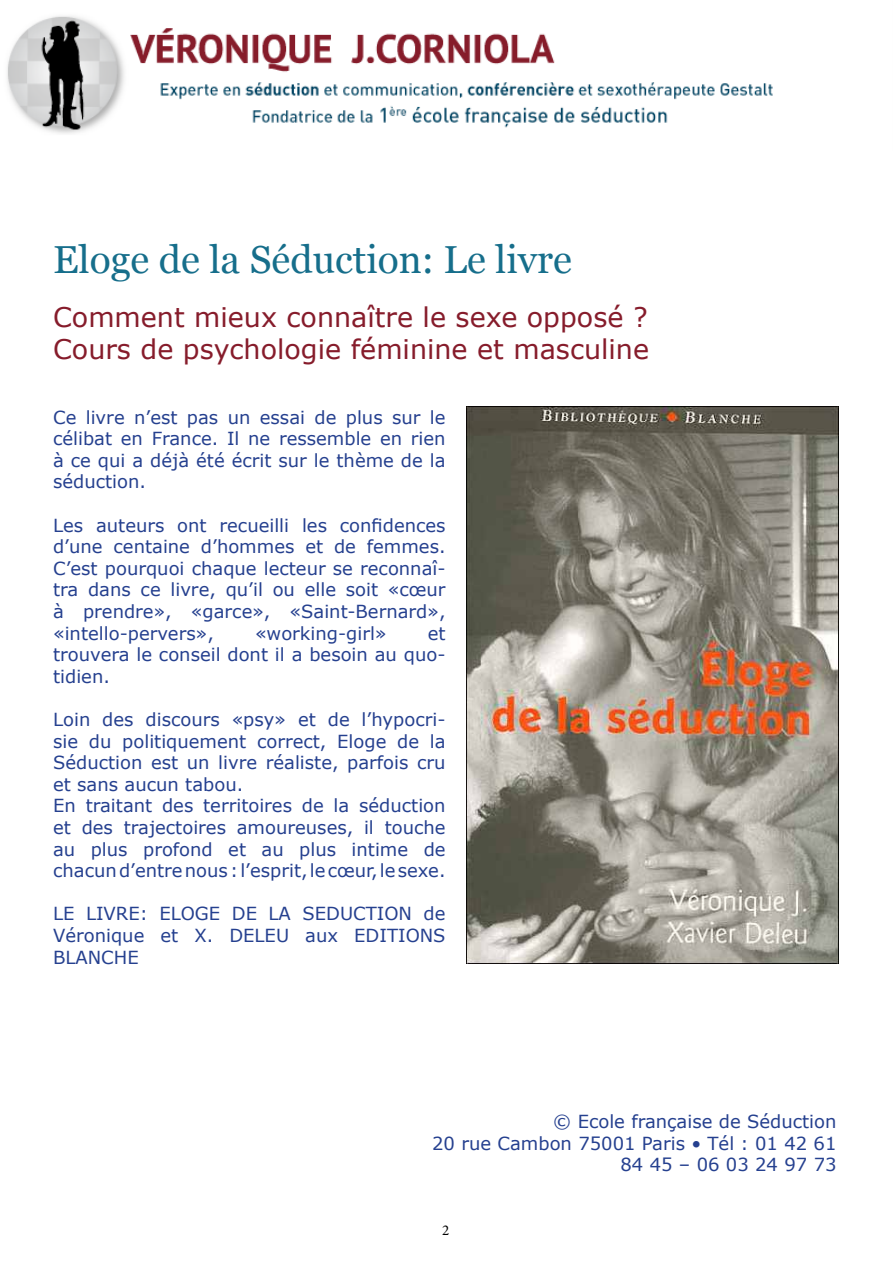
<style>
.page{position:relative;width:893px;height:1263px;background:#fff}
.page>*{position:absolute;margin:0;border:0;box-sizing:border-box;transform-origin:0 0}
.t1{font:39px "Georgia";color:#166e8b}
.t2{font:27px/32.4px "Verdana";color:#861c2b}
.t3{font:18px/21.6px "Verdana";color:#25408f;text-align:justify}
.t4{font:15px "Minion Pro";color:#000}
</style>
<div class="page">
<img style="left:7px;top:16px;width:766px;height:118px">
<img style="left:466px;top:407px;width:372px;height:557px">
<h1 class="t1" style="left:53px;top:236px;width:520px">Eloge de la Séduction: Le livre</h1>
<h2 class="t2" style="left:53px;top:301px;width:597px">Comment mieux connaître le sexe opposé ?<br>Cours de psychologie féminine et masculine</h2>
<p class="t3" style="left:53px;top:406px;width:394px">Ce livre n’est pas un essai de plus sur le célibat en France. Il ne ressemble en rien à ce qui a déjà été écrit sur le thème de la séduction.</p>
<p class="t3" style="left:53px;top:514px;width:394px">Les auteurs ont recueilli les confidences d’une centaine d’hommes et de femmes.<br>C’est pourquoi chaque lecteur se reconnaî&shy;tra dans ce livre, qu’il ou elle soit «cœur à prendre», «garce», «Saint-Bernard», «intello-pervers»,</p>
<p class="t3" style="left:255px;top:622px;width:133px">«working-girl»</p>
<p class="t3" style="left:53px;top:622px;width:394px;text-indent:375px">et trouvera le conseil dont il a besoin au quo&shy;tidien.</p>
<p class="t3" style="left:53px;top:709px;width:394px;text-align:left">Loin des discours «psy» et de l’hypocri&shy;sie du politiquement correct, Eloge de la Séduction est un livre réaliste, parfois cru et sans aucun tabou.<br>En traitant des territoires de la séduction et des trajectoires amoureuses, il touche au plus profond et au plus intime de chacun d’entre nous : l’esprit, le cœur, le sexe.</p>
<p class="t3" style="left:53px;top:903px;width:394px">LE LIVRE: ELOGE DE LA SEDUCTION de Véronique et X. DELEU aux EDITIONS BLANCHE</p>
<p class="t3" style="left:432px;top:1111px;width:406px;text-align:right">© Ecole française de Séduction<br>20 rue Cambon 75001 Paris • Tél : 01 42 61<br>84 45 – 06 03 24 97 73</p>
<p class="t4" style="left:442px;top:1220px;width:9px">2</p>
</div>
